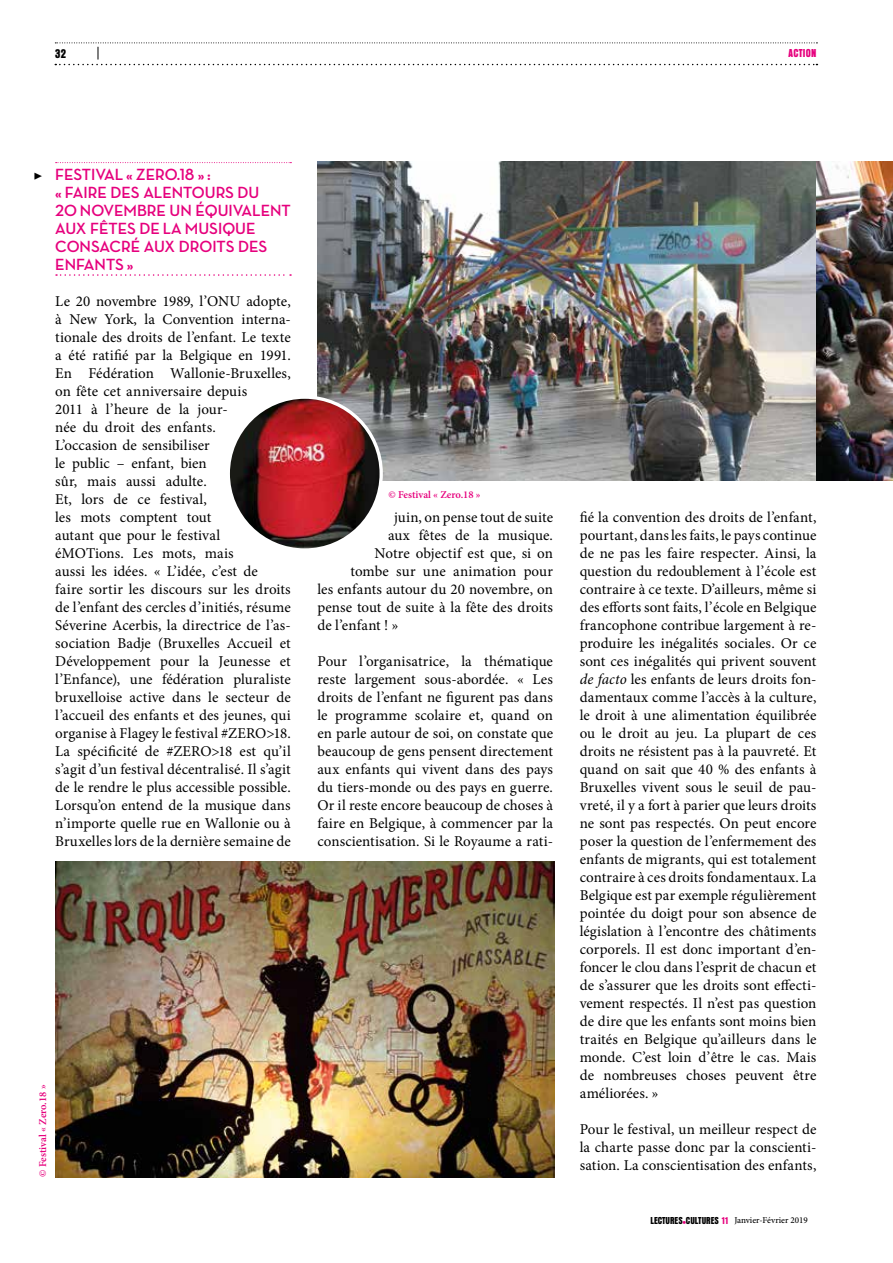
<style>
.page{position:relative;width:893px;height:1263px;background:#fff}
.page>*{position:absolute;margin:0;border:0;box-sizing:border-box;transform-origin:0 0}
.t1{font:700 16.5px/18px "Neutra Disp";color:#e6007d}
.t2{font:15px/18px "Minion Pro";color:#000;text-align:justify}
.t3{font:13.5px "Anzeigen Gro D";color:#000}
.t4{font:12px "Anzeigen Gro D";letter-spacing:.025em;color:#e6007d}
.t5{font:600 10.5px "Minion Pro";color:#e6007d}
.t6{font:500 9px "Minion Pro";color:#000}
.s1{font-style:italic}
.s2{font-family:"Anzeigen Gro D";font-weight:400;font-size:10.5px}
.s3{font-family:"Anzeigen Gro D";font-weight:400;font-size:10.5px;color:#e6007d}
</style>
<div class="page">
<svg style="left:55px;top:43px;width:762px;height:22px"></svg>
<svg style="left:56px;top:162px;width:235px;height:1px"></svg>
<svg style="left:56px;top:274px;width:235px;height:2px"></svg>
<img style="left:317px;top:162px;width:576px;height:318px">
<img style="left:55px;top:861px;width:499px;height:317px">
<img style="left:228px;top:397px;width:153px;height:153px;border-radius:76px">
<div style="left:227px;top:395px;width:156px;height:157px;border:3px solid #fff;border-radius:50%"></div>
<p class="t3" style="left:55px;top:46px;width:12px">32</p>
<p class="t4" style="left:788px;top:47px;width:29px">ACTION</p>
<p class="t2" style="left:33px;top:166px;width:11px">▶</p>
<p class="t1" style="left:55px;top:166px;width:237px">FESTIVAL « ZERO.18 » :<br>« FAIRE DES ALENTOURS DU<br>20 NOVEMBRE UN ÉQUIVALENT<br>AUX FÊTES DE LA MUSIQUE<br>CONSACRÉ AUX DROITS DES<br>ENFANTS »</p>
<p class="t2" style="left:55px;top:292px;width:237px;text-align:left">Le 20 novembre 1989, l’ONU adopte, à New York, la Convention interna&shy;tionale des droits de l’enfant. Le texte a été ratifié par la Belgique en 1991.<br>En Fédération Wallonie-Bruxelles, on fête cet anniversaire depuis<br>2011 à l’heure de la jour-<br>née du droit des enfants.<br>L’occasion de sensibiliser<br>le public – enfant, bien<br>sûr, mais aussi adulte.<br>Et, lors de ce festival,<br>les mots comptent tout<br>autant que pour le festival éMOTions. Les mots, mais<br>aussi les idées. « L’idée, c’est de<br>faire sortir les discours sur les droits de l’enfant des cercles d’initiés, résume Séverine Acerbis, la directrice de l’as&shy;sociation Badje (Bruxelles Accueil et Développement pour la Jeunesse et l’Enfance), une fédération pluraliste bruxelloise active dans le secteur de l’accueil des enfants et des jeunes, qui organise à Flagey le festival #ZERO&gt;18.<br>La spécificité de #ZERO&gt;18 est qu’il s’agit d’un festival décentralisé. Il s’agit de le rendre le plus accessible possible.<br>Lorsqu’on entend de la musique dans n’importe quelle rue en Wallonie ou à Bruxelles lors de la dernière semaine de</p>
<p class="t5" style="left:36px;top:1177px;width:94px;rotate:-90deg">© Festival « Zero.18 »</p>
<p class="t5" style="left:388px;top:487px;width:94px">© Festival « Zero.18 »</p>
<p class="t2" style="left:394px;top:508px;width:161px">juin, on pense tout de suite</p>
<p class="t2" style="left:388px;top:526px;width:166px">aux fêtes de la musique.</p>
<p class="t2" style="left:374px;top:544px;width:180px">Notre objectif est que, si on</p>
<p class="t2" style="left:350px;top:562px;width:204px">tombe sur une animation pour</p>
<p class="t2" style="left:317px;top:580px;width:237px">les enfants autour du 20 novembre, on</p>
<p class="t2" style="left:317px;top:598px;width:237px">pense tout de suite à la fête des droits</p>
<p class="t2" style="left:317px;top:616px;width:82px">de l’enfant ! »</p>
<p class="t2" style="left:317px;top:652px;width:237px">Pour l’organisatrice, la thématique reste largement sous-abordée. « Les droits de l’enfant ne figurent pas dans le programme scolaire et, quand on en parle autour de soi, on constate que beaucoup de gens pensent directement aux enfants qui vivent dans des pays du tiers-monde ou des pays en guerre.<br>Or il reste encore beaucoup de choses à faire en Belgique, à commencer par la conscientisation. Si le Royaume a rati-</p>
<p class="t2" style="left:580px;top:508px;width:238px">fié la convention des droits de l’enfant, pourtant, dans les faits, le pays continue de ne pas les faire respecter. Ainsi, la question du redoublement à l’école est contraire à ce texte. D’ailleurs, même si des efforts sont faits, l’école en Belgique francophone contribue largement à re&shy;produire les inégalités sociales. Or ce sont ces inégalités qui privent souvent <span class="s1">de facto</span> les enfants de leurs droits fon&shy;damentaux comme l’accès à la culture, le droit à une alimentation équilibrée ou le droit au jeu. La plupart de ces droits ne résistent pas à la pauvreté. Et quand on sait que 40 % des enfants à Bruxelles vivent sous le seuil de pau&shy;vreté, il y a fort à parier que leurs droits ne sont pas respectés. On peut encore poser la question de l’enfermement des enfants de migrants, qui est totalement contraire à ces droits fondamentaux. La Belgique est par exemple régulièrement pointée du doigt pour son absence de législation à l’encontre des châtiments corporels. Il est donc important d’en&shy;foncer le clou dans l’esprit de chacun et de s’assurer que les droits sont effecti&shy;vement respectés. Il n’est pas question de dire que les enfants sont moins bien traités en Belgique qu’ailleurs dans le monde. C’est loin d’être le cas. Mais de nombreuses choses peuvent être améliorées. »</p>
<p class="t2" style="left:580px;top:1120px;width:238px">Pour le festival, un meilleur respect de la charte passe donc par la conscienti&shy;sation. La conscientisation des enfants,</p>
<p class="t6" style="left:650px;top:1214px;width:159px"><span class="s2">LECTURES</span><span class="s3">•</span><span class="s2">CULTURES</span> <span class="s3">11</span> Janvier-Février 2019</p>
</div>
